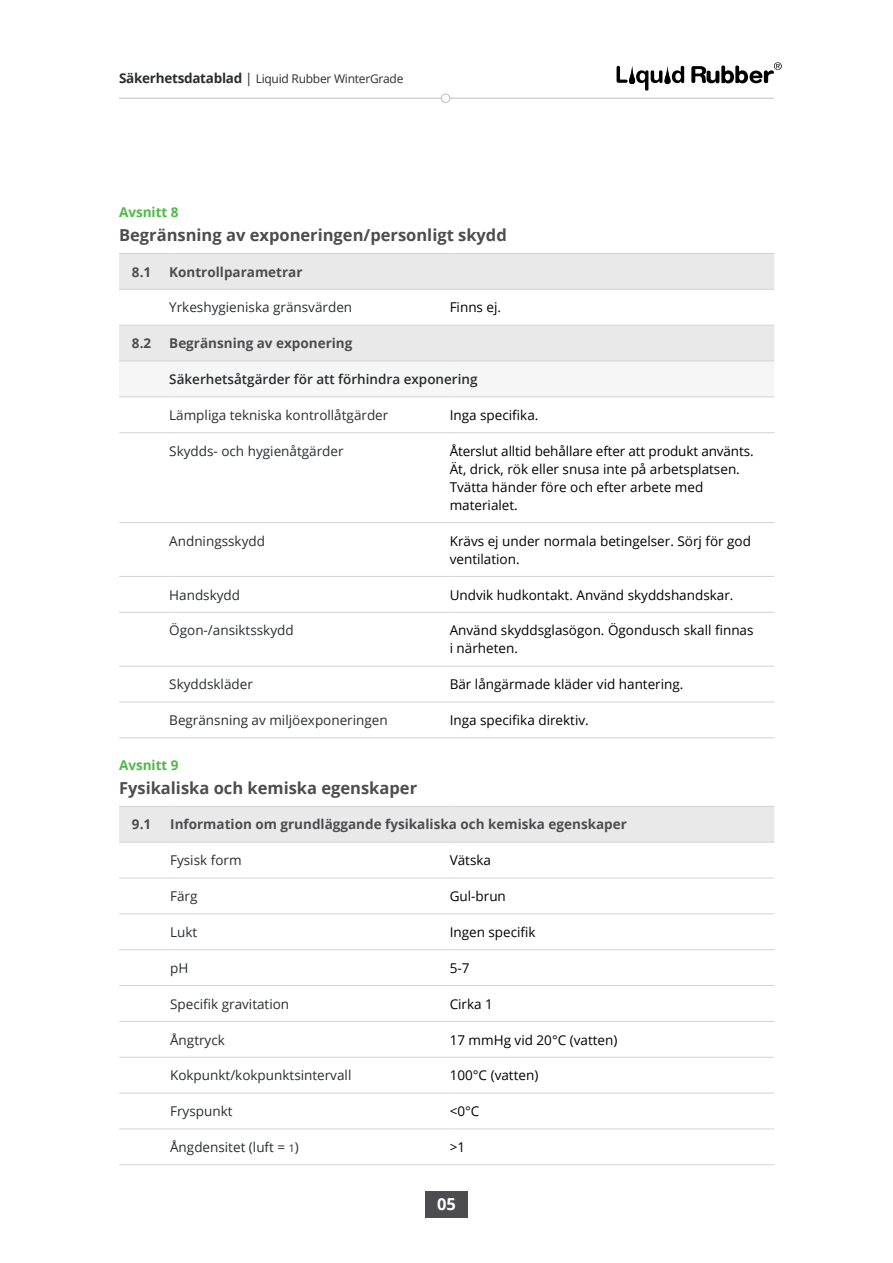
<style>
.page{position:relative;width:893px;height:1263px;background:#fff}
.page>*{position:absolute;margin:0;border:0;box-sizing:border-box;transform-origin:0 0}
.t1{font:700 16.5px "Open Sans";color:#4d4d4f}
.t2{font:700 16.5px "Open Sans";color:#fff}
.t3{font:13.5px/18px "Open Sans";color:#000}
.t4{font:13.5px "Open Sans";color:#2a2d2f}
.t5{font:700 13.5px "Open Sans";color:#4d4d4f}
.t6{font:600 13.5px "Open Sans";color:#2a2d2f}
.t7{font:700 13.5px "Open Sans";color:#50b848}
.t8{font:12px "Open Sans";letter-spacing:-.02em;color:#2a2d2f}
.s1{font-weight:700;font-size:13.5px}
.s2{font-size:13.5px}
.s3{font-size:10.5px}
</style>
<div class="page">
<svg style="left:617px;top:66px;width:11px;height:17px"></svg>
<svg style="left:636px;top:70px;width:26px;height:21px"></svg>
<svg style="left:672px;top:66px;width:12px;height:17px"></svg>
<svg style="left:664px;top:66px;width:7px;height:18px"></svg>
<svg style="left:629px;top:66px;width:6px;height:18px"></svg>
<svg style="left:691px;top:62px;width:91px;height:21px"></svg>
<hr style="left:119px;top:98px;width:655px;height:1px;background:#bcbec0">
<div style="left:441px;top:94px;width:9px;height:8px;background:#fff;border-radius:50%"></div>
<div style="left:441px;top:94px;width:9px;height:9px;border:1px solid #bcbec0;border-radius:50%"></div>
<div style="left:425px;top:1191px;width:43px;height:26px;background:#4d4d4f"></div>
<div style="left:119px;top:254px;width:655px;height:35px;background:#e9e9ea"></div>
<svg style="left:119px;top:324px;width:655px;height:378px"></svg>
<div style="left:119px;top:362px;width:655px;height:34px;background:#f6f6f6"></div>
<hr style="left:119px;top:253px;width:50px;height:1px;background:#d1d3d4">
<hr style="left:169px;top:253px;width:281px;height:1px;background:#d1d3d4">
<hr style="left:450px;top:253px;width:324px;height:1px;background:#d1d3d4">
<hr style="left:119px;top:289px;width:50px;height:1px;background:#d1d3d4">
<hr style="left:169px;top:289px;width:281px;height:1px;background:#d1d3d4">
<hr style="left:450px;top:289px;width:324px;height:1px;background:#d1d3d4">
<hr style="left:119px;top:325px;width:50px;height:1px;background:#d1d3d4">
<hr style="left:169px;top:325px;width:281px;height:1px;background:#d1d3d4">
<hr style="left:450px;top:325px;width:324px;height:1px;background:#d1d3d4">
<hr style="left:119px;top:361px;width:50px;height:1px;background:#d1d3d4">
<hr style="left:169px;top:361px;width:281px;height:1px;background:#d1d3d4">
<hr style="left:450px;top:361px;width:324px;height:1px;background:#d1d3d4">
<hr style="left:119px;top:396px;width:50px;height:1px;background:#d1d3d4">
<hr style="left:169px;top:396px;width:281px;height:1px;background:#d1d3d4">
<hr style="left:450px;top:396px;width:324px;height:1px;background:#d1d3d4">
<hr style="left:119px;top:432px;width:50px;height:1px;background:#d1d3d4">
<hr style="left:169px;top:432px;width:281px;height:1px;background:#d1d3d4">
<hr style="left:450px;top:432px;width:324px;height:1px;background:#d1d3d4">
<hr style="left:119px;top:522px;width:50px;height:1px;background:#d1d3d4">
<hr style="left:169px;top:522px;width:281px;height:1px;background:#d1d3d4">
<hr style="left:450px;top:522px;width:324px;height:1px;background:#d1d3d4">
<hr style="left:119px;top:576px;width:50px;height:1px;background:#d1d3d4">
<hr style="left:169px;top:576px;width:281px;height:1px;background:#d1d3d4">
<hr style="left:450px;top:576px;width:324px;height:1px;background:#d1d3d4">
<hr style="left:119px;top:612px;width:50px;height:1px;background:#d1d3d4">
<hr style="left:169px;top:612px;width:281px;height:1px;background:#d1d3d4">
<hr style="left:450px;top:612px;width:324px;height:1px;background:#d1d3d4">
<hr style="left:119px;top:666px;width:50px;height:1px;background:#d1d3d4">
<hr style="left:169px;top:666px;width:281px;height:1px;background:#d1d3d4">
<hr style="left:450px;top:666px;width:324px;height:1px;background:#d1d3d4">
<hr style="left:119px;top:702px;width:50px;height:1px;background:#d1d3d4">
<hr style="left:169px;top:702px;width:281px;height:1px;background:#d1d3d4">
<hr style="left:450px;top:702px;width:324px;height:1px;background:#d1d3d4">
<hr style="left:119px;top:737px;width:50px;height:1px;background:#d1d3d4">
<hr style="left:169px;top:737px;width:281px;height:1px;background:#d1d3d4">
<hr style="left:450px;top:737px;width:324px;height:1px;background:#d1d3d4">
<div style="left:119px;top:807px;width:655px;height:35px;background:#e9e9ea"></div>
<svg style="left:119px;top:877px;width:655px;height:253px"></svg>
<hr style="left:119px;top:806px;width:51px;height:1px;background:#d1d3d4">
<hr style="left:170px;top:806px;width:280px;height:1px;background:#d1d3d4">
<hr style="left:450px;top:806px;width:324px;height:1px;background:#d1d3d4">
<hr style="left:119px;top:842px;width:51px;height:1px;background:#d1d3d4">
<hr style="left:170px;top:842px;width:280px;height:1px;background:#d1d3d4">
<hr style="left:450px;top:842px;width:324px;height:1px;background:#d1d3d4">
<hr style="left:119px;top:878px;width:51px;height:1px;background:#d1d3d4">
<hr style="left:170px;top:878px;width:280px;height:1px;background:#d1d3d4">
<hr style="left:450px;top:878px;width:324px;height:1px;background:#d1d3d4">
<hr style="left:119px;top:913px;width:51px;height:1px;background:#d1d3d4">
<hr style="left:170px;top:913px;width:280px;height:1px;background:#d1d3d4">
<hr style="left:450px;top:913px;width:324px;height:1px;background:#d1d3d4">
<hr style="left:119px;top:949px;width:51px;height:1px;background:#d1d3d4">
<hr style="left:170px;top:949px;width:280px;height:1px;background:#d1d3d4">
<hr style="left:450px;top:949px;width:324px;height:1px;background:#d1d3d4">
<hr style="left:119px;top:985px;width:51px;height:1px;background:#d1d3d4">
<hr style="left:170px;top:985px;width:280px;height:1px;background:#d1d3d4">
<hr style="left:450px;top:985px;width:324px;height:1px;background:#d1d3d4">
<hr style="left:119px;top:1021px;width:51px;height:1px;background:#d1d3d4">
<hr style="left:170px;top:1021px;width:280px;height:1px;background:#d1d3d4">
<hr style="left:450px;top:1021px;width:324px;height:1px;background:#d1d3d4">
<hr style="left:119px;top:1057px;width:51px;height:1px;background:#d1d3d4">
<hr style="left:170px;top:1057px;width:280px;height:1px;background:#d1d3d4">
<hr style="left:450px;top:1057px;width:324px;height:1px;background:#d1d3d4">
<hr style="left:119px;top:1093px;width:51px;height:1px;background:#d1d3d4">
<hr style="left:170px;top:1093px;width:280px;height:1px;background:#d1d3d4">
<hr style="left:450px;top:1093px;width:324px;height:1px;background:#d1d3d4">
<hr style="left:119px;top:1128px;width:51px;height:1px;background:#d1d3d4">
<hr style="left:170px;top:1128px;width:280px;height:1px;background:#d1d3d4">
<hr style="left:450px;top:1128px;width:324px;height:1px;background:#d1d3d4">
<hr style="left:119px;top:1164px;width:51px;height:1px;background:#d1d3d4">
<hr style="left:170px;top:1164px;width:280px;height:1px;background:#d1d3d4">
<hr style="left:450px;top:1164px;width:324px;height:1px;background:#d1d3d4">
<p class="t8" style="left:119px;top:70px;width:286px"><span class="s1">Säkerhetsdatablad</span> <span class="s2">|</span> Liquid Rubber WinterGrade</p>
<p class="t7" style="left:119px;top:202px;width:61px">Avsnitt 8</p>
<p class="t1" style="left:119px;top:223px;width:389px">Begränsning av exponeringen/personligt skydd</p>
<p class="t5" style="left:132px;top:262px;width:21px">8.1</p>
<p class="t5" style="left:169px;top:262px;width:135px">Kontrollparametrar</p>
<p class="t4" style="left:169px;top:298px;width:184px">Yrkeshygieniska gränsvärden</p>
<p class="t3" style="left:450px;top:298px;width:53px">Finns ej.</p>
<p class="t5" style="left:132px;top:334px;width:21px">8.2</p>
<p class="t5" style="left:169px;top:334px;width:185px">Begränsning av exponering</p>
<p class="t6" style="left:169px;top:370px;width:310px">Säkerhetsåtgärder för att förhindra exponering</p>
<p class="t4" style="left:169px;top:406px;width:221px">Lämpliga tekniska kontrollåtgärder</p>
<p class="t3" style="left:450px;top:406px;width:90px">Inga specifika.</p>
<p class="t4" style="left:169px;top:442px;width:176px">Skydds- och hygienåtgärder</p>
<p class="t3" style="left:450px;top:442px;width:305px">Återslut alltid behållare efter att produkt använts.<br>Ät, drick, rök eller snusa inte på arbetsplatsen.<br>Tvätta händer före och efter arbete med materialet.</p>
<p class="t4" style="left:169px;top:531px;width:97px">Andningsskydd</p>
<p class="t3" style="left:450px;top:531px;width:303px">Krävs ej under normala betingelser. Sörj för god ventilation.</p>
<p class="t4" style="left:169px;top:585px;width:72px">Handskydd</p>
<p class="t3" style="left:450px;top:585px;width:285px">Undvik hudkontakt. Använd skyddshandskar.</p>
<p class="t4" style="left:169px;top:621px;width:126px">Ögon-/ansiktsskydd</p>
<p class="t3" style="left:450px;top:621px;width:305px">Använd skyddsglasögon. Ögondusch skall finnas i närheten.</p>
<p class="t4" style="left:169px;top:675px;width:85px">Skyddskläder</p>
<p class="t3" style="left:450px;top:675px;width:235px">Bär långärmade kläder vid hantering.</p>
<p class="t4" style="left:169px;top:711px;width:220px">Begränsning av miljöexponeringen</p>
<p class="t3" style="left:450px;top:711px;width:141px">Inga specifika direktiv.</p>
<p class="t7" style="left:119px;top:755px;width:61px">Avsnitt 9</p>
<p class="t1" style="left:119px;top:776px;width:300px">Fysikaliska och kemiska egenskaper</p>
<p class="t5" style="left:132px;top:815px;width:21px">9.1</p>
<p class="t5" style="left:170px;top:815px;width:458px">Information om grundläggande fysikaliska och kemiska egenskaper</p>
<p class="t4" style="left:170px;top:851px;width:73px">Fysisk form</p>
<p class="t3" style="left:450px;top:851px;width:43px">Vätska</p>
<p class="t4" style="left:170px;top:887px;width:29px">Färg</p>
<p class="t3" style="left:450px;top:887px;width:58px">Gul-brun</p>
<p class="t4" style="left:170px;top:923px;width:29px">Lukt</p>
<p class="t3" style="left:450px;top:923px;width:88px">Ingen specifik</p>
<p class="t4" style="left:170px;top:959px;width:20px">pH</p>
<p class="t3" style="left:450px;top:958px;width:21px">5-7</p>
<p class="t4" style="left:170px;top:994px;width:121px">Specifik gravitation</p>
<p class="t3" style="left:450px;top:994px;width:45px">Cirka 1</p>
<p class="t4" style="left:170px;top:1030px;width:56px">Ångtryck</p>
<p class="t3" style="left:450px;top:1030px;width:169px">17 mmHg vid 20°C (vatten)</p>
<p class="t4" style="left:170px;top:1066px;width:183px">Kokpunkt/kokpunktsintervall</p>
<p class="t3" style="left:450px;top:1066px;width:90px">100°C (vatten)</p>
<p class="t4" style="left:170px;top:1102px;width:64px">Fryspunkt</p>
<p class="t3" style="left:450px;top:1102px;width:31px">&lt;0°C</p>
<p class="t4" style="left:170px;top:1138px;width:130px">Ångdensitet (luft = <span class="s3">1</span>)</p>
<p class="t3" style="left:450px;top:1138px;width:17px">&gt;1</p>
<p class="t2" style="left:437px;top:1192px;width:20px">05</p>
</div>
